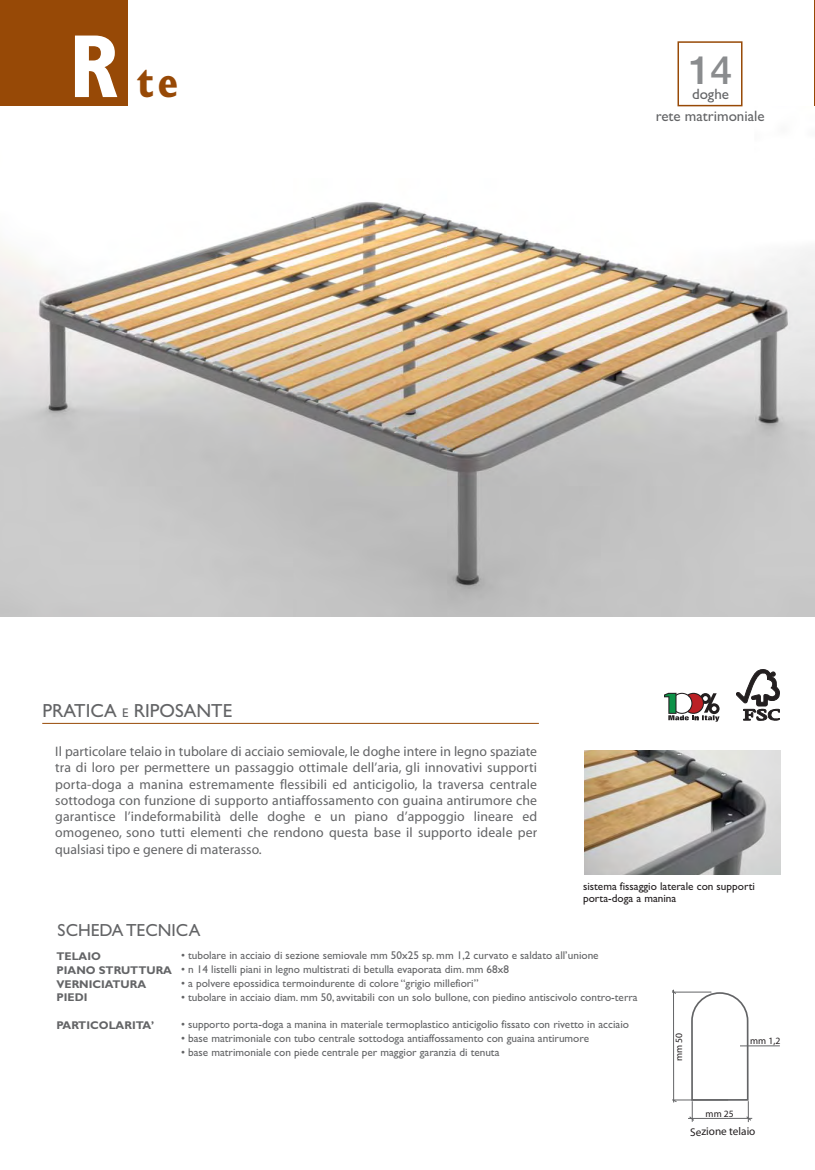
<style>
.page{position:relative;width:815px;height:1170px;background:#fff}
.page>*{position:absolute;margin:0;border:0;box-sizing:border-box;transform-origin:0 0}
.t1{font:700 condensed 45px "Gill Sans";color:#974906}
.t2{font:500 39.25px "Helvetica Neue";color:#8a8c8e}
.t3{font:18.88px "Gill Sans";color:#636466}
.t4{font:17.5px "Gill Sans";color:#636466}
.t5{font:15px/22.5px "Gill Sans";color:#636466;text-align:center}
.t6{font:13.75px/16.2px "Myriad";color:#636466;text-align:justify}
.t7{font:11.25px "Gill Sans";color:#636466}
.t8{font:11.25px/12.5px "Gill Sans";color:#231f20}
.t9{font:700 11.25px/13.8px "Gill Sans";color:#636466}
.t10{font:11.25px "Myriad";color:#231f20}
.t11{font:9.62px "Myriad";color:#231f20}
.s1{font-size:90px;color:#fff}
.s2{font-size:12.62px}
</style>
<div class="page">
<hr style="left:814px;top:0;width:1px;height:110px;background:#974906">
<div style="left:0;top:0;width:128px;height:109px;background:#974906"></div>
<svg style="left:0;top:107px;width:815px;height:509px"></svg>
<svg style="left:664px;top:692px;width:56px;height:29px"></svg>
<svg style="left:736px;top:669px;width:44px;height:51px"></svg>
<hr style="left:42px;top:723px;width:497px;height:1px;background:#974906">
<img style="left:584px;top:750px;width:196px;height:124px">
<hr style="left:673px;top:1099px;width:55px;height:1px;background:#636466">
<hr style="left:672px;top:991px;width:39px;height:1px;background:#636466">
<hr style="left:673px;top:989px;width:1px;height:113px;background:#636466">
<svg style="left:672px;top:1098px;width:5px;height:4px"></svg>
<hr style="left:688px;top:1117px;width:64px;height:1px;background:#636466">
<svg style="left:689px;top:991px;width:62px;height:131px"></svg>
<hr style="left:740px;top:1045px;width:40px;height:1px;background:#636466">
<div style="left:677px;top:41px;width:65px;height:65px;border:2px solid #974906"></div>
<h1 class="t1" style="left:69px;top:67px;width:111px"><span class="s1">R</span> te</h1>
<h2 class="t2" style="left:689px;top:56px;width:45px">14</h2>
<h3 class="t5" style="left:656px;top:84px;width:110px">doghe<br>rete matrimoniale</h3>
<h3 class="t3" style="left:42px;top:704px;width:191px">PRATICA <span class="s2">E</span> RIPOSANTE</h3>
<p class="t6" style="left:55px;top:744px;width:484px">Il particolare telaio in tubolare di acciaio semiovale, le doghe intere in legno spaziate tra di loro per permettere un passaggio ottimale dell’aria, gli innovativi supporti porta-doga a manina estremamente flessibili ed anticigolio, la traversa centrale sottodoga con funzione di supporto antiaffossamento con guaina antirumore che garantisce l’indeformabilità delle doghe e un piano d’appoggio lineare ed omogeneo, sono tutti elementi che rendono questa base il supporto ideale per qualsiasi tipo e genere di materasso.</p>
<h3 class="t4" style="left:58px;top:924px;width:144px">SCHEDA TECNICA</h3>
<p class="t8" style="left:583px;top:880px;width:173px">sistema fissaggio laterale con supporti porta-doga a manina</p>
<p class="t9" style="left:56px;top:950px;width:117px">TELAIO<br>PIANO STRUTTURA<br>VERNICIATURA<br>PIEDI</p>
<p class="t9" style="left:56px;top:1019px;width:99px">PARTICOLARITA’</p>
<p class="t7" style="left:181px;top:951px;width:419px">• tubolare in acciaio di sezione semiovale mm 50x25 sp. mm 1,2 curvato e saldato all’unione</p>
<p class="t7" style="left:181px;top:965px;width:330px">• n 14 listelli piani in legno multistrati di betulla evaporata dim. mm 68x8</p>
<p class="t7" style="left:181px;top:979px;width:299px">• a polvere epossidica termoindurente di colore “grigio millefiori”</p>
<p class="t7" style="left:181px;top:992px;width:458px">• tubolare in acciaio diam. mm 50, avvitabili con un solo bullone, con piedino antiscivolo contro-terra</p>
<p class="t7" style="left:181px;top:1020px;width:449px">• supporto porta-doga a manina in materiale termoplastico anticigolio fissato con rivetto in acciaio</p>
<p class="t7" style="left:181px;top:1034px;width:410px">• base matrimoniale con tubo centrale sottodoga antiaffossamento con guaina antirumore</p>
<p class="t7" style="left:181px;top:1047px;width:320px">• base matrimoniale con piede centrale per maggior garanzia di tenuta</p>
<p class="t11" style="left:675px;top:1061px;width:30px;rotate:-90deg">mm 50</p>
<p class="t11" style="left:750px;top:1036px;width:32px">mm 1,2</p>
<p class="t11" style="left:706px;top:1109px;width:30px">mm 25</p>
<p class="t10" style="left:690px;top:1127px;width:67px">Sezione telaio</p>
</div>
